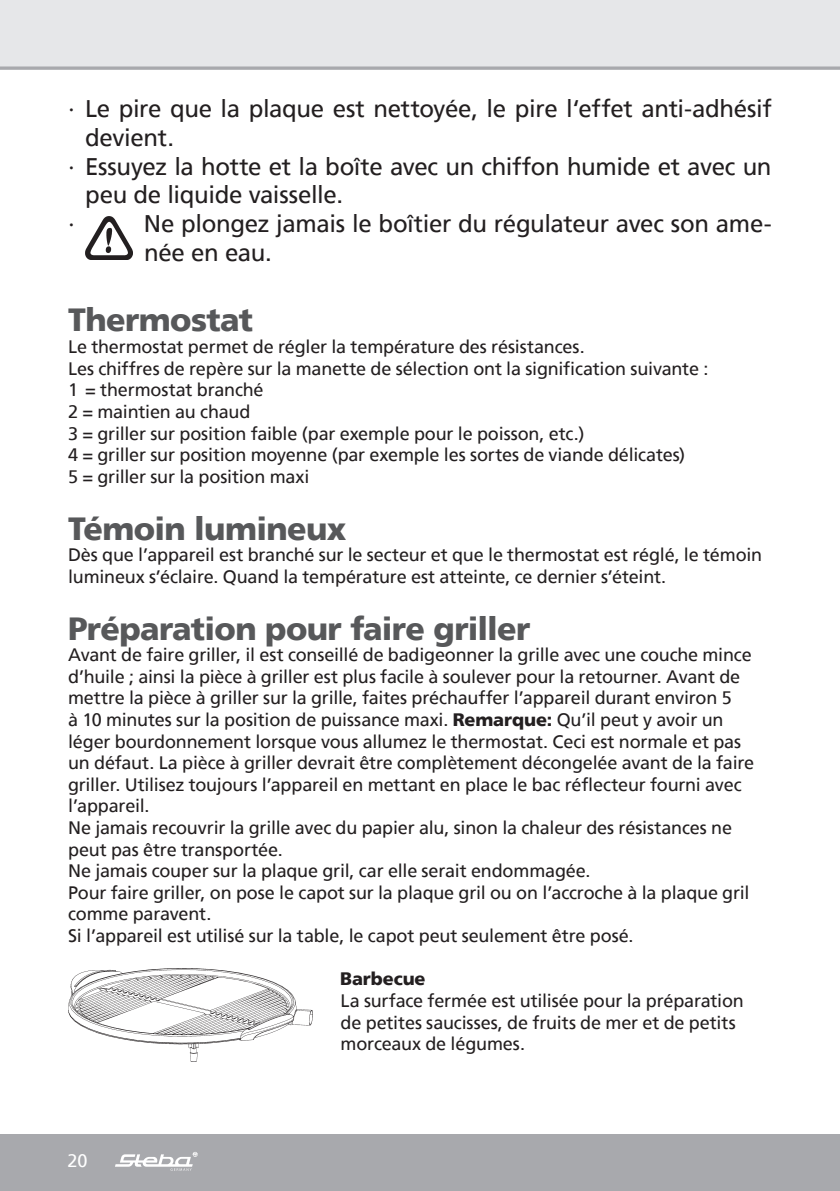
<style>
.page{position:relative;width:840px;height:1191px;background:#fff}
.page>*{position:absolute;margin:0;border:0;box-sizing:border-box;transform-origin:0 0}
.t1{font:900 32px "Frutiger";letter-spacing:-.02em;color:#57585a}
.t2{font:24px/28.8px "Frutiger";letter-spacing:-.015em;color:#231f20}
.t3{font:18px/21.6px "Frutiger";letter-spacing:-.01em;color:#231f20}
.t4{font:900 18px "Frutiger";letter-spacing:-.005em;color:#231f20}
.t5{font:18px "Frutiger";color:#fff}
.s1{font-weight:900}
</style>
<div class="page">
<div style="left:0;top:0;width:839px;height:68px;background:#e6e7e9"></div>
<div style="left:0;top:1134px;width:839px;height:57px;background:#a8a9ad"></div>
<svg style="left:115px;top:1152px;width:82px;height:18px"></svg>
<svg style="left:0;top:66px;width:839px;height:4px;background:#b3b4b8"></svg>
<img style="left:85px;top:216px;width:48px;height:44px">
<img style="left:68px;top:968px;width:244px;height:93px">
<h2 class="t2" style="left:68px;top:94px;width:704px">∙ Le pire que la plaque est nettoyée, le pire l‘effet anti-adhésif</h2>
<h2 class="t2" style="left:85px;top:123px;width:90px">devient.</h2>
<h2 class="t2" style="left:68px;top:152px;width:704px">∙ Essuyez la hotte et la boîte avec un chiffon humide et avec un</h2>
<h2 class="t2" style="left:85px;top:180px;width:259px">peu de liquide vaisselle.</h2>
<h2 class="t2" style="left:68px;top:209px;width:8px">∙</h2>
<h2 class="t2" style="left:144px;top:209px;width:629px">Ne plongez jamais le boîtier du régulateur avec son ame&shy;née en eau.</h2>
<h1 class="t1" style="left:68px;top:301px;width:186px">Thermostat</h1>
<p class="t3" style="left:68px;top:336px;width:641px">Le thermostat permet de régler la température des résistances.<br>Les chiffres de repère sur la manette de sélection ont la signification suivante :<br>1 = thermostat branché<br>2 = maintien au chaud<br>3 = griller sur position faible (par exemple pour le poisson, etc.)<br>4 = griller sur position moyenne (par exemple les sortes de viande délicates)<br>5 = griller sur la position maxi</p>
<h1 class="t1" style="left:68px;top:509px;width:279px">Témoin lumineux</h1>
<p class="t3" style="left:68px;top:544px;width:695px">Dès que l’appareil est branché sur le secteur et que le thermostat est réglé, le témoin lumineux s’éclaire. Quand la température est atteinte, ce dernier s’éteint.</p>
<h1 class="t1" style="left:68px;top:609px;width:463px">Préparation pour faire griller</h1>
<p class="t3" style="left:68px;top:644px;width:687px">Avant de faire griller, il est conseillé de badigeonner la grille avec une couche mince d’huile ; ainsi la pièce à griller est plus facile à soulever pour la retourner. Avant de mettre la pièce à griller sur la grille, faites préchauffer l’appareil durant environ 5<br>à 10 minutes sur la position de puissance maxi. <span class="s1">Remarque:</span> Qu’il peut y avoir un léger bourdonnement lorsque vous allumez le thermostat. Ceci est normale et pas un défaut. La pièce à griller devrait être complètement décongelée avant de la faire griller. Utilisez toujours l’appareil en mettant en place le bac réflecteur fourni avec l’appareil.<br>Ne jamais recouvrir la grille avec du papier alu, sinon la chaleur des résistances ne peut pas être transportée.<br>Ne jamais couper sur la plaque gril, car elle serait endommagée.<br>Pour faire griller, on pose le capot sur la plaque gril ou on l’accroche à la plaque gril comme paravent.<br>Si l’appareil est utilisé sur la table, le capot peut seulement être posé.</p>
<p class="t4" style="left:340px;top:968px;width:87px">Barbecue</p>
<p class="t3" style="left:340px;top:989px;width:404px">La surface fermée est utilisée pour la préparation de petites saucisses, de fruits de mer et de petits morceaux de légumes.</p>
<p class="t5" style="left:67px;top:1149px;width:22px">20</p>
</div>
